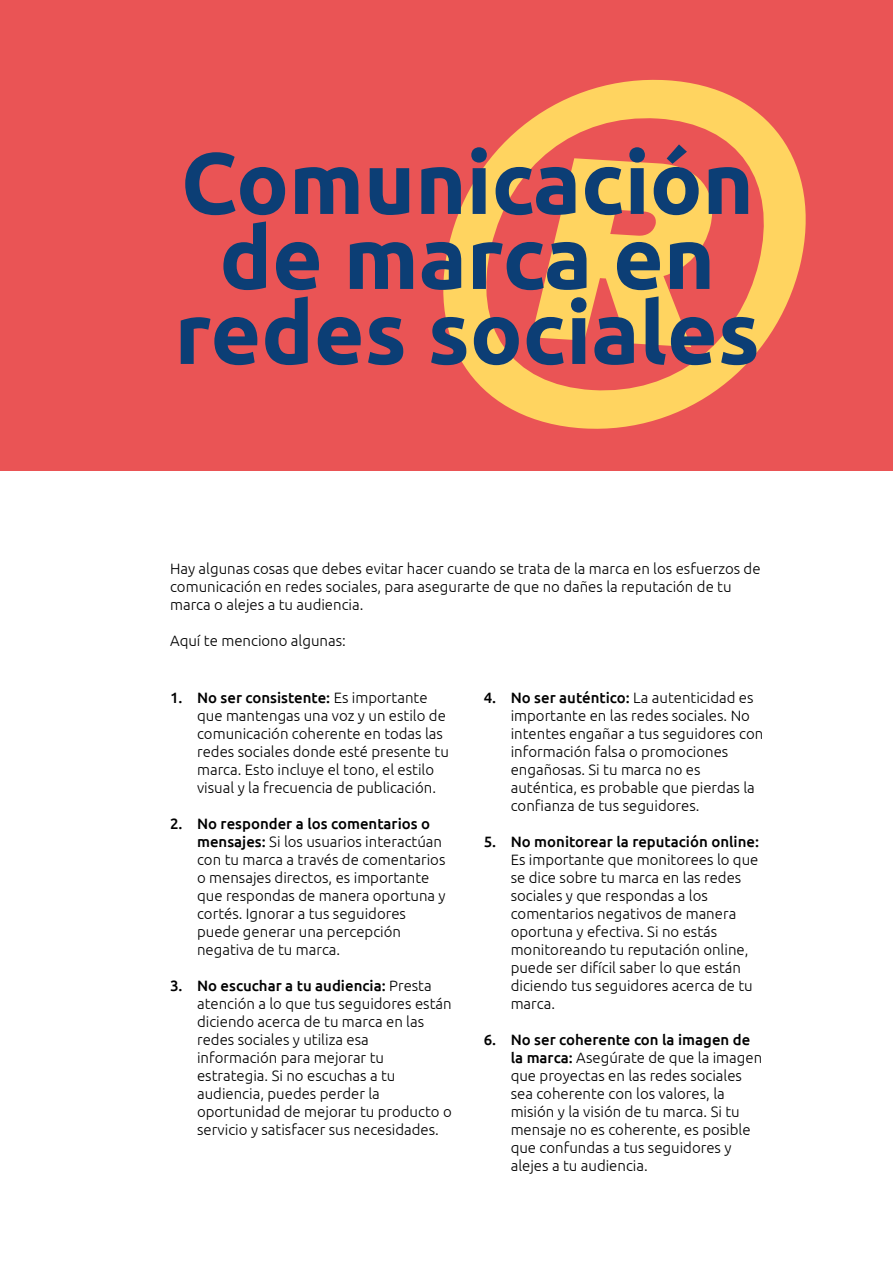
<style>
.page{position:relative;width:893px;height:1263px;background:#fff}
.page>*{position:absolute;margin:0;border:0;box-sizing:border-box;transform-origin:0 0}
.t1{font:700 87px/75px "Ubuntu";color:#0c3e75;text-align:center}
.t2{font:300 15px/18px "Ubuntu";color:#000}
.t3{font:500 15px "Ubuntu";color:#000}
.s1{font-weight:500}
</style>
<div class="page">
<div style="left:0;top:0;width:893px;height:471px;background:#ea5455"></div>
<svg style="left:443px;top:79px;width:363px;height:350px"></svg>
<h1 class="t1" style="left:175px;top:144px;width:587px">Comunicación de marca en redes sociales</h1>
<p class="t2" style="left:170px;top:559px;width:592px">Hay algunas cosas que debes evitar hacer cuando se trata de la marca en los esfuerzos de comunicación en redes sociales, para asegurarte de que no dañes la reputación de tu marca o alejes a tu audiencia.</p>
<p class="t2" style="left:170px;top:631px;width:177px">Aquí te menciono algunas:</p>
<p class="t2" style="left:197px;top:688px;width:253px;text-indent:-27px"><span class="s1">1. No ser consistente:</span> Es importante que mantengas una voz y un estilo de comunicación coherente en todas las redes sociales donde esté presente tu marca. Esto incluye el tono, el estilo visual y la frecuencia de publicación.</p>
<p class="t2" style="left:197px;top:814px;width:250px;text-indent:-27px"><span class="s1">2. No responder a los comentarios o mensajes:</span> Si los usuarios interactúan con tu marca a través de comentarios o mensajes directos, es importante que respondas de manera oportuna y cortés. Ignorar a tus seguidores puede generar una percepción negativa de tu marca.</p>
<p class="t2" style="left:197px;top:976px;width:256px;text-indent:-27px"><span class="s1">3. No escuchar a tu audiencia:</span> Presta atención a lo que tus seguidores están diciendo acerca de tu marca en las redes sociales y utiliza esa información para mejorar tu estrategia. Si no escuchas a tu audiencia, puedes perder la oportunidad de mejorar tu producto o servicio y satisfacer sus necesidades.</p>
<p class="t2" style="left:511px;top:688px;width:254px;text-indent:-27px"><span class="s1">4. No ser auténtico:</span> La autenticidad es importante en las redes sociales. No intentes engañar a tus seguidores con información falsa o promociones engañosas. Si tu marca no es auténtica, es probable que pierdas la confianza de tus seguidores.</p>
<p class="t3" style="left:484px;top:832px;width:277px">5. No monitorear la reputación online:</p>
<p class="t2" style="left:511px;top:850px;width:249px">Es importante que monitorees lo que se dice sobre tu marca en las redes sociales y que respondas a los comentarios negativos de manera oportuna y efectiva. Si no estás monitoreando tu reputación online, puede ser difícil saber lo que están diciendo tus seguidores acerca de tu marca.</p>
<p class="t2" style="left:511px;top:1030px;width:253px;text-indent:-27px"><span class="s1">6. No ser coherente con la imagen de la marca:</span> Asegúrate de que la imagen que proyectas en las redes sociales sea coherente con los valores, la misión y la visión de tu marca. Si tu mensaje no es coherente, es posible que confundas a tus seguidores y alejes a tu audiencia.</p>
</div>
